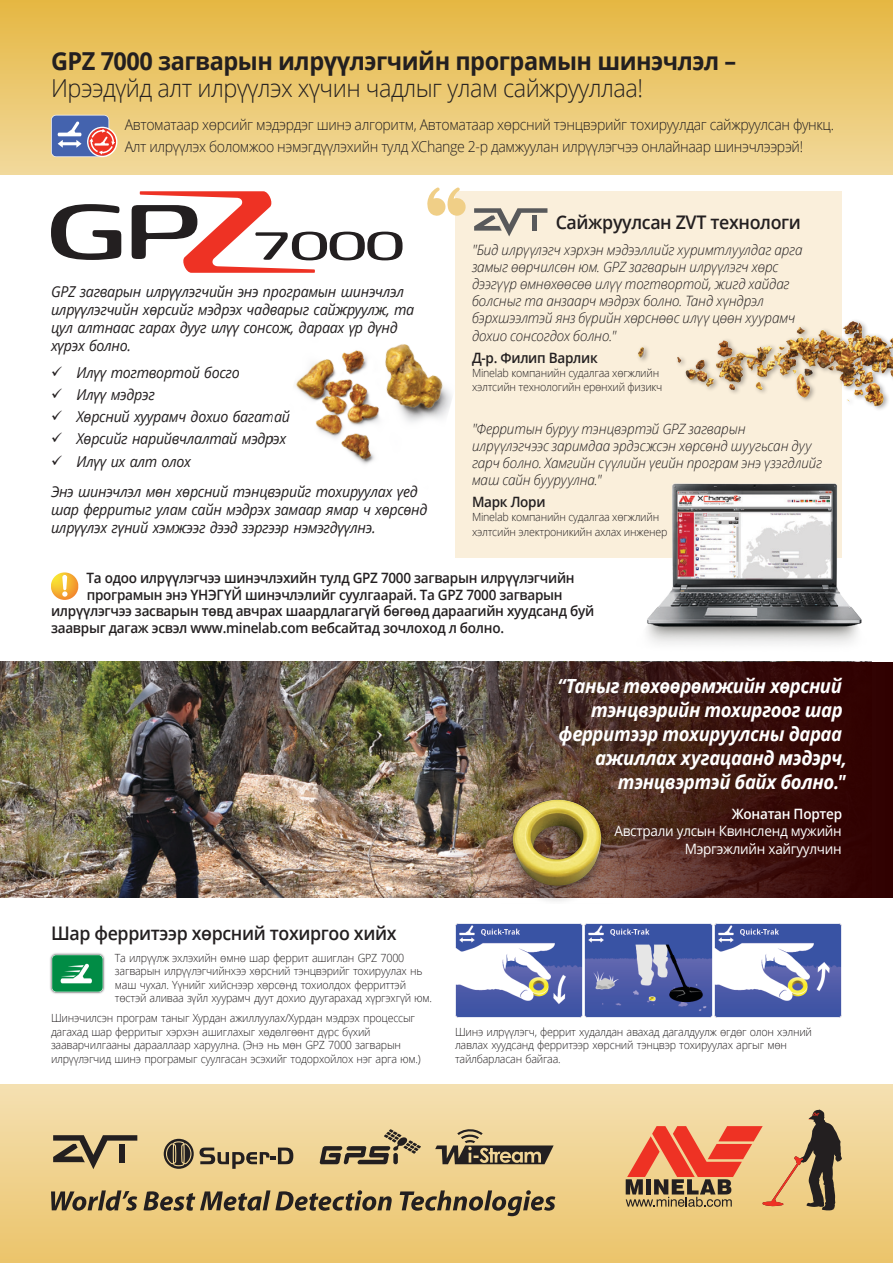
<style>
.page{position:relative;width:893px;height:1263px;background:#fff}
.page>*{position:absolute;margin:0;border:0;box-sizing:border-box;transform-origin:0 0}
.Document_Title{font:300 24.75px/27px "Open Sans";letter-spacing:-.02em;color:#231f20;scale:.95 1}
.White_Quote{font:italic 700 19.5px/24px "Open Sans";letter-spacing:-.02em;color:#fff;text-align:right;scale:.95 1}
.Heading_3{font:600 18.75px "Open Sans";letter-spacing:-.02em;color:#231f20;scale:.95 1}
.Introduction{font:italic 15px/18px "Open Sans";letter-spacing:-.02em;color:#231f20;scale:.95 1}
.Heading_2{font:300 15px "Open Sans";letter-spacing:-.025em;color:#231f20;scale:.94 1}
.t1{font:italic 300 14.25px/17.1px "Open Sans";letter-spacing:-.01em;color:#231f20;scale:.95 1}
.Find_out_how_online{font:600 14.25px "Open Sans";letter-spacing:-.02em;color:#231f20;scale:.95 1}
.text{font:14.25px/17.2px "Open Sans";letter-spacing:-.02em;color:#fff;text-align:right;scale:.95 1}
.Quote_by{font:600 14.25px "Open Sans";letter-spacing:-.02em;color:#231f20;scale:.95 1}
.body_text{font:300 11.25px/13.5px "Open Sans";letter-spacing:-.02em;color:#231f20;scale:.95 1}
.Quote_position{font:300 11.25px/14.2px "Open Sans";letter-spacing:-.02em;color:#231f20;scale:.95 1}
.s1{font-weight:700}
.s2{font-weight:600}
</style>
<div class="page">
<img style="left:0;top:661px;width:448px;height:236px">
<svg style="left:448px;top:661px;width:445px;height:236px;background:#4a2820"></svg>
<div style="left:0;top:1084px;width:893px;height:179px;background:linear-gradient(to bottom,#f4e0b2,#ebc46a)"></div>
<div style="left:0;top:0;width:893px;height:175px;background:linear-gradient(to bottom,#e5b742,#f1d99c)"></div>
<svg style="left:51px;top:572px;width:27px;height:28px"></svg>
<svg style="left:51px;top:204px;width:70px;height:56px"></svg>
<svg style="left:132px;top:191px;width:271px;height:82px"></svg>
<svg style="left:51px;top:115px;width:66px;height:42px;background:#9183a5"></svg>
<svg style="left:626px;top:1109px;width:216px;height:102px;background:#ce996c"></svg>
<svg style="left:435px;top:1128px;width:119px;height:36px;background:#a8956e"></svg>
<svg style="left:319px;top:1129px;width:102px;height:35px;background:#b29e74"></svg>
<svg style="left:51px;top:1190px;width:86px;height:21px;background:#958157"></svg>
<svg style="left:143px;top:1190px;width:249px;height:21px;background:#9b865a"></svg>
<svg style="left:400px;top:1190px;width:155px;height:26px;background:#aa9261"></svg>
<svg style="left:53px;top:1135px;width:84px;height:34px;background:#a39169"></svg>
<svg style="left:200px;top:1147px;width:93px;height:22px;background:#ab976c"></svg>
<svg style="left:164px;top:1139px;width:30px;height:30px"></svg>
<div style="left:455px;top:191px;width:387px;height:366px;background:#faefdb"></div>
<svg style="left:474px;top:208px;width:73px;height:28px"></svg>
<svg style="left:427px;top:187px;width:39px;height:29px"></svg>
<img style="left:295px;top:344px;width:157px;height:120px">
<img style="left:500px;top:784px;width:114px;height:117px">
<img style="left:631px;top:483px;width:246px;height:183px">
<img style="left:455px;top:923px;width:128px;height:94px">
<img style="left:585px;top:923px;width:127px;height:94px">
<img style="left:714px;top:923px;width:128px;height:94px">
<img style="left:50px;top:953px;width:55px;height:41px">
<img style="left:638px;top:320px;width:255px;height:90px">
<p class="Document_Title" style="left:51px;top:47px;width:723px"><span class="s1">GPZ 7000 загварын илрүүлэгчийн програмын шинэчлэл –<br></span>Ирээдүйд алт илрүүлэх хүчин чадлыг улам сайжрууллаа!</p>
<p class="Heading_2" style="left:125px;top:115px;width:756px">Автоматаар хөрсийг мэдэрдэг шинэ алгоритм, Автоматаар хөрсний тэнцвэрийг тохируулдаг сайжруулсан функц.</p>
<p class="Heading_2" style="left:125px;top:136px;width:723px">Алт илрүүлэх боломжоо нэмэгдүүлэхийн тулд XChange 2-р дамжуулан илрүүлэгчээ онлайнаар шинэчлээрэй!</p>
<p class="Introduction" style="left:51px;top:282px;width:384px">GPZ загварын илрүүлэгчийн энэ програмын шинэчлэл илрүүлэгчийн хөрсийг мэдрэх чадварыг сайжруулж, та цул алтнаас гарах дууг илүү сонсож, дараах үр дүнд хүрэх болно.</p>
<p class="Introduction" style="left:77px;top:363px;width:173px">Илүү тогтвортой босго</p>
<p class="Introduction" style="left:77px;top:385px;width:84px">Илүү мэдрэг</p>
<p class="Introduction" style="left:77px;top:407px;width:226px">Хөрсний хуурамч дохио багатай</p>
<p class="Introduction" style="left:77px;top:429px;width:222px">Хөрсийг нарийвчлалтай мэдрэх</p>
<p class="Introduction" style="left:77px;top:452px;width:122px">Илүү их алт олох</p>
<p class="Introduction" style="left:51px;top:482px;width:398px">Энэ шинэчлэл мөн хөрсний тэнцвэрийг тохируулах үед шар ферритыг улам сайн мэдрэх замаар ямар ч хөрсөнд илрүүлэх гүний хэмжээг дээд зэргээр нэмэгдүүлнэ.</p>
<p class="Heading_3" style="left:556px;top:210px;width:260px">Сайжруулсан ZVT технологи</p>
<p class="t1" style="left:472px;top:241px;width:349px">"Бид илрүүлэгч хэрхэн мэдээллийг хуримтлуулдаг арга замыг өөрчилсөн юм. GPZ загварын илрүүлэгч хөрс дээгүүр өмнөхөөсөө илүү тогтвортой, жигд хайдаг болсныг та анзаарч мэдрэх болно. Танд хүндрэл бэрхшээлтэй янз бүрийн хөрснөөс илүү цөөн хуурамч дохио сонсогдох болно."</p>
<p class="Quote_by" style="left:472px;top:348px;width:134px">Д-р. Филип Варлик</p>
<p class="Quote_position" style="left:472px;top:365px;width:202px">Minelab компанийн судалгаа хөгжлийн хэлтсийн технологийн ерөнхий физикч</p>
<p class="t1" style="left:472px;top:419px;width:370px">"Ферритын буруу тэнцвэртэй GPZ загварын илрүүлэгчээс заримдаа эрдэсжсэн хөрсөнд шуугьсан дуу гарч болно. Хамгийн сүүлийн үеийн програм энэ үзэгдлийг маш сайн бууруулна."</p>
<p class="Quote_by" style="left:472px;top:492px;width:79px">Марк Лори</p>
<p class="Quote_position" style="left:472px;top:510px;width:207px">Minelab компанийн судалгаа хөгжлийн хэлтсийн электроникийн ахлах инженер</p>
<p class="Find_out_how_online" style="left:86px;top:568px;width:515px">Та одоо илрүүлэгчээ шинэчлэхийн тулд GPZ 7000 загварын илрүүлэгчийн</p>
<p class="Find_out_how_online" style="left:87px;top:585px;width:502px">програмын энэ ҮНЭГҮЙ шинэчлэлийг суулгаарай. Та GPZ 7000 загварын</p>
<p class="Find_out_how_online" style="left:51px;top:601px;width:573px">илрүүлэгчээ засварын төвд авчрах шаардлагагүй бөгөөд дараагийн хуудсанд буй</p>
<p class="Find_out_how_online" style="left:51px;top:618px;width:478px">зааврыг дагаж эсвэл www.minelab.com вебсайтад зочлоход л болно.</p>
<p class="White_Quote" style="left:558px;top:673px;width:306px">“Таныг төхөөрөмжийн хөрсний тэнцвэрийн тохиргоог шар ферритээр тохируулсны дараа ажиллах хугацаанд мэдэрч, тэнцвэртэй байх болно."</p>
<p class="text" style="left:614px;top:805px;width:241px"><span class="s2">Жонатан Портер<br></span>Австрали улсын Квинсленд мужийн<br>Мэргэжлийн хайгуулчин</p>
<p class="Heading_3" style="left:51px;top:920px;width:365px">Шар ферритээр хөрсний тохиргоо хийх</p>
<p class="body_text" style="left:115px;top:950px;width:336px">Та илрүүлж эхлэхийн өмнө шар феррит ашиглан GPZ 7000 загварын илрүүлэгчийнхээ хөрсний тэнцвэрийг тохируулах нь маш чухал. Үүнийг хийснээр хөрсөнд тохиолдох ферриттэй төстэй аливаа зүйл хуурамч дуут дохио дуугарахад хүргэхгүй юм.</p>
<p class="body_text" style="left:51px;top:1011px;width:391px">Шинэчилсэн програм таныг Хурдан ажиллуулах/Хурдан мэдрэх процессыг дагахад шар ферритыг хэрхэн ашиглахыг хөдөлгөөнт дүрс бүхий зааварчилгааны дарааллаар харуулна. (Энэ нь мөн GPZ 7000 загварын илрүүлэгчид шинэ програмыг суулгасан эсэхийг тодорхойлох нэг арга юм.)</p>
<p class="body_text" style="left:455px;top:1024px;width:377px">Шинэ илрүүлэгч, феррит худалдан авахад дагалдуулж өгдөг олон хэлний лавлах хуудсанд ферритээр хөрсний тэнцвэр тохируулах аргыг мөн тайлбарласан байгаа.</p>
</div>
